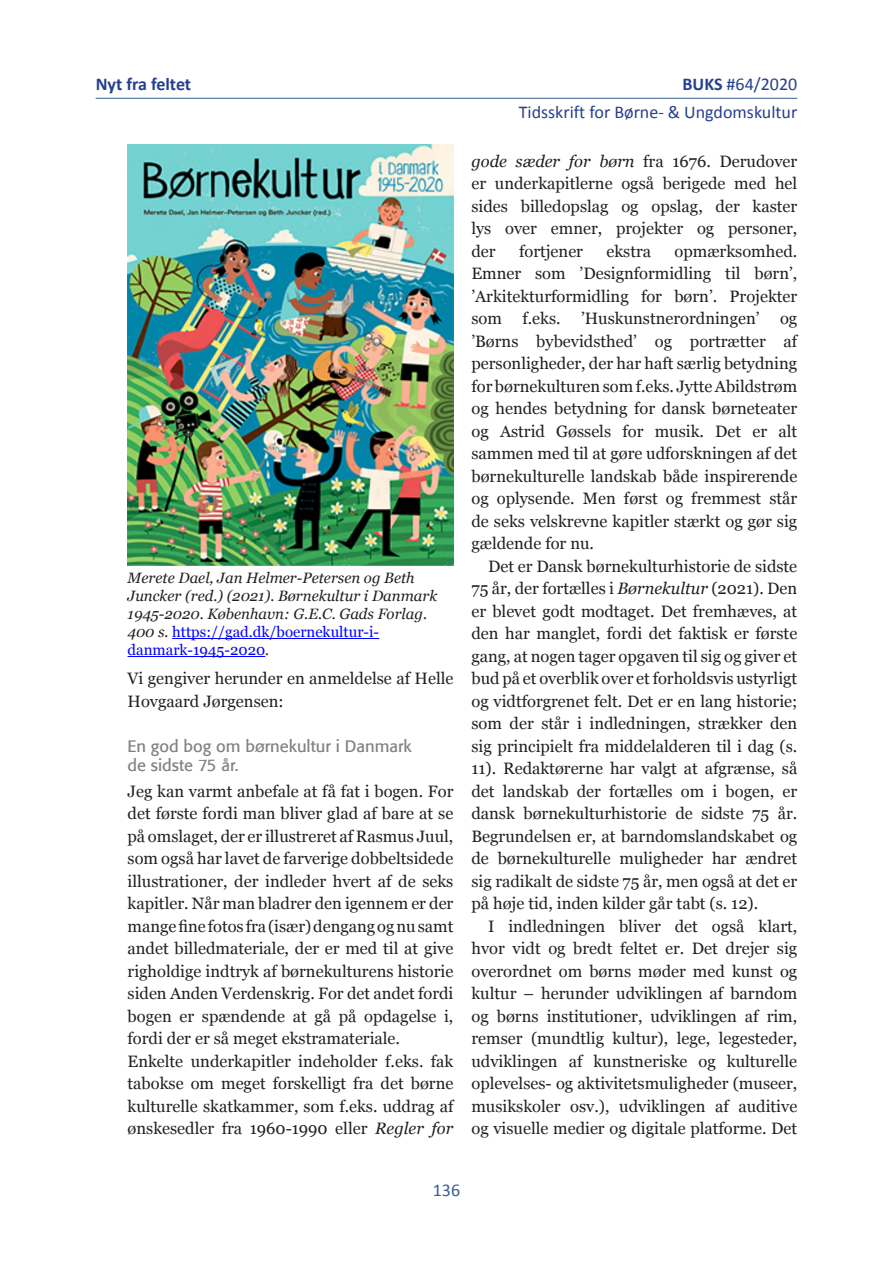
<style>
.page{position:relative;width:893px;height:1263px;background:#fff}
.page>*{position:absolute;margin:0;border:0;box-sizing:border-box;transform-origin:0 0}
.t1{font:18px "Calibri";color:#253f8e}
.t2{font:18px "Calibri Bold 2";color:#253f8e}
.t3{font:18px "Calibri";color:#365f91}
.Manchet{font:16.5px/22.5px "Georgia";color:#231f20;text-align:justify}
.Brødtekst{font:16.5px/22.5px "Georgia";color:#231f20;text-align:justify}
.Mellemrubrik_Første{font:16.5px/19.8px "Formata";color:#808285}
.Billedtekst_og_bille{font:italic 15px/18px "Georgia";color:#231f20}
.s1{font-style:normal;color:#00f}
.s2{font-family:"Georgia 2"}
.s3{font-style:italic}
.s4{font-family:"Calibri Bold 2"}
</style>
<div class="page">
<hr style="left:96px;top:98px;width:701px;height:1px;background:#365f91">
<hr style="left:172px;top:638px;width:207px;height:1px;background:#00f">
<hr style="left:128px;top:656px;width:137px;height:1px;background:#00f">
<img style="left:128px;top:145px;width:325px;height:420px">
<p class="t2" style="left:96px;top:71px;width:97px">Nyt fra feltet</p>
<p class="Billedtekst_og_bille" style="left:128px;top:568px;width:311px">Merete Dael, Jan Helmer-Petersen og Beth Juncker (red.) (2021). Børnekultur i Danmark 1945-2020. København: G.E.C. Gads Forlag.<br>400 s. <span class="s1">https://gad.dk/boernekultur-i&shy;danmark-1945-2020</span>.</p>
<p class="Manchet" style="left:128px;top:666px;width:327px">Vi gengiver herunder en anmeldelse af Helle<br>Hovgaard Jørgensen:</p>
<p class="Mellemrubrik_Første" style="left:128px;top:736px;width:286px">En god bog om børnekultur i Danmark de sidste 75 år.</p>
<p class="Manchet" style="left:128px;top:779px;width:327px">Jeg kan varmt anbefale at få fat i bogen. For det første fordi man bliver glad af bare at se på omslaget, der er illustreret af Rasmus Juul, som også har lavet de farverige dobbeltsidede illustrationer, der indleder hvert af de seks kapitler. Når man bladrer den igennem er der <span class="s2">mange fine fotos fra (især) dengang og nu samt </span>andet billedmateriale, der er med til at give righoldige indtryk af børnekulturens historie siden Anden Verdenskrig. For det andet fordi bogen er spændende at gå på opdagelse i, fordi der er så meget ekstramateriale.</p>
<p class="Manchet" style="left:128px;top:1049px;width:327px">Enkelte underkapitler indeholder f.eks. fak tabokse om meget forskelligt fra det børne kulturelle skatkammer, som f.eks. uddrag af ønskesedler fra 1960-1990 eller <span class="s3">Regler for</span></p>
<p class="t1" style="left:682px;top:72px;width:116px"><span class="s4">BUKS</span> #64/2020</p>
<p class="t1" style="left:519px;top:99px;width:280px">Tidsskrift for Børne- &amp; Ungdomskultur</p>
<p class="Manchet" style="left:471px;top:149px;width:327px"><span class="s3">gode sæder for børn</span> fra 1676. Derudover er underkapitlerne også berigede med hel sides billedopslag og opslag, der kaster lys over emner, projekter og personer, der</p>
<p class="Manchet" style="left:471px;top:239px;width:327px;text-indent:203px">opmærksomhed.<br>Emner som ’Designformidling til børn’, ’Arkitekturformidling for børn’. Projekter som f.eks. ’Huskunstnerordningen’ og ’Børns bybevidsthed’ og portrætter af personligheder, der har haft særlig betydning for børnekulturen som f.eks. Jytte Abildstrøm og hendes betydning for dansk børneteater og Astrid Gøssels for musik. Det er alt sammen med til at gøre udforskningen af det børnekulturelle landskab både inspirerende og oplysende. Men først og fremmest står de seks velskrevne kapitler stærkt og gør sig gældende for nu.</p>
<p class="Brødtekst" style="left:471px;top:554px;width:327px;text-indent:17px">Det er Dansk børnekulturhistorie de sidste 75 år, der fortælles i <span class="s3">Børnekultur</span> (2021). Den er blevet godt modtaget. Det fremhæves, at den har manglet, fordi det faktisk er første gang, at nogen tager opgaven til sig og giver et bud på et overblik over et forholdsvis ustyrligt og vidtforgrenet felt. Det er en lang historie; som der står i indledningen, strækker den sig principielt fra middelalderen til i dag (s.<br>11). Redaktørerne har valgt at afgrænse, så det landskab der fortælles om i bogen, er dansk børnekulturhistorie de sidste 75 år.<br>Begrundelsen er, at barndomslandskabet og de børnekulturelle muligheder har ændret sig radikalt de sidste 75 år, men også at det er på høje tid, inden kilder går tabt (s. 12).</p>
<p class="Brødtekst" style="left:471px;top:914px;width:327px;text-indent:17px">I indledningen bliver det også klart, hvor vidt og bredt feltet er. Det drejer sig overordnet om børns møder med kunst og kultur – herunder udviklingen af barndom og børns institutioner, udviklingen af rim, remser (mundtlig kultur), lege, legesteder, udviklingen af kunstneriske og kulturelle oplevelses- og aktivitetsmuligheder (museer, musikskoler osv.), udviklingen af auditive og visuelle medier og digitale platforme. Det</p>
<p class="Manchet" style="left:519px;top:239px;width:65px">fortjener</p>
<p class="Manchet" style="left:606px;top:239px;width:46px">ekstra</p>
<p class="t3" style="left:433px;top:1177px;width:29px">136</p>
</div>
